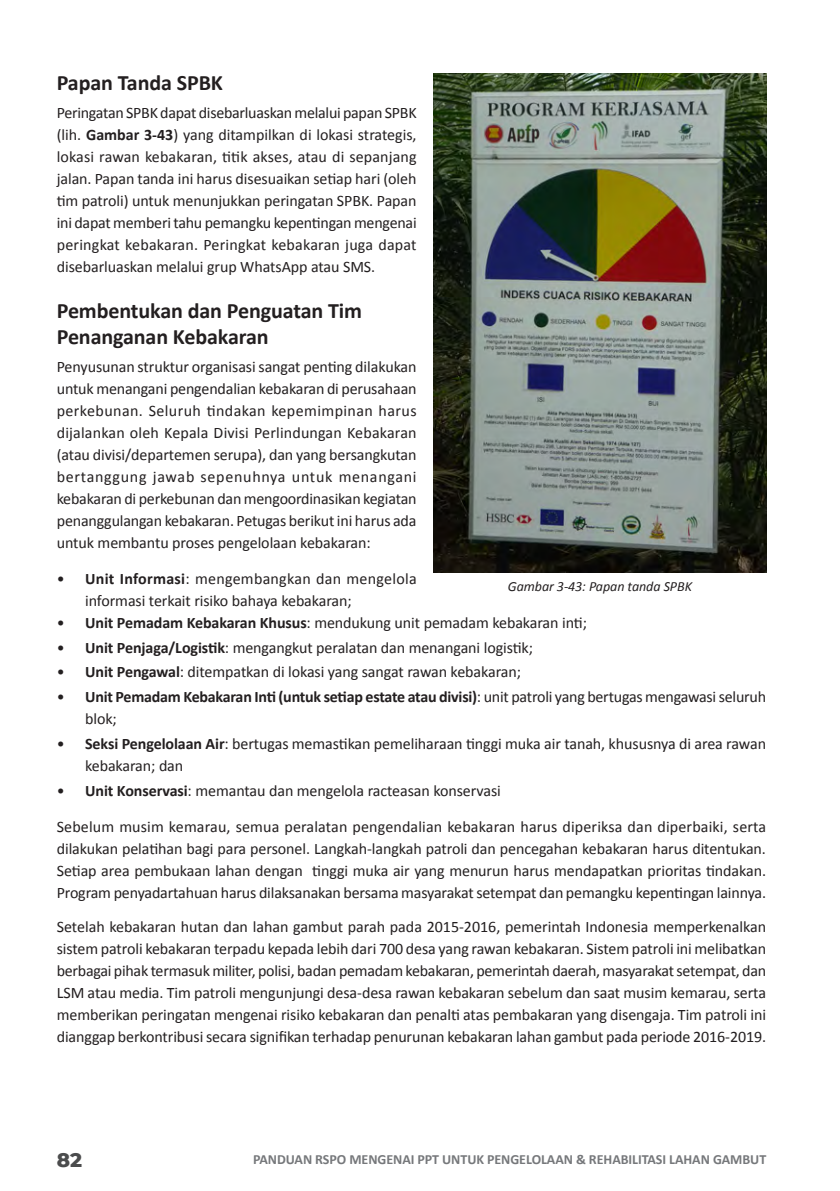
<style>
.page{position:relative;width:840px;height:1191px;background:#fff}
.page>*{position:absolute;margin:0;border:0;box-sizing:border-box;transform-origin:0 0}
.SUB_BAB{font:700 22px/26px "Calibri";letter-spacing:-.005em;color:#231f20}
.t1{font:800 20px "Montserrat";color:#4b4c4d}
.PARAGRAF_MINGGIR_jrk{font:16px/22px "Calibri";letter-spacing:-.01em;color:#231f20;text-align:justify}
.PARAGRAF_MINGGIR{font:16px/22px "Calibri";letter-spacing:-.005em;color:#231f20;text-align:justify}
.Number-minggir_1{font:16px/22px "Calibri";letter-spacing:-.005em;color:#231f20}
.Number-minggir_1-2{font:700 16px/22px "Calibri";letter-spacing:-.015em;color:#231f20}
.Number-minggir_1_jrk{font:16px/22px "Calibri";letter-spacing:-.005em;color:#231f20}
.t2{font:700 14px "Calibri";letter-spacing:-.005em;color:#76787b}
.KET-GAMBAR{font:italic 14px "Calibri";letter-spacing:-.005em;color:#231f20}
.s1{font-weight:700}
.s2{font-weight:400}
</style>
<div class="page">
<img style="left:433px;top:74px;width:332px;height:498px">
<p class="SUB_BAB" style="left:57px;top:70px;width:168px">Papan Tanda SPBK</p>
<p class="PARAGRAF_MINGGIR" style="left:57px;top:102px;width:361px">Peringatan SPBK dapat disebarluaskan melalui papan SPBK (lih. <span class="s1">Gambar 3-43</span>) yang ditampilkan di lokasi strategis, lokasi rawan kebakaran, titik akses, atau di sepanjang jalan. Papan tanda ini harus disesuaikan setiap hari (oleh tim patroli) untuk menunjukkan peringatan SPBK. Papan ini dapat memberi tahu pemangku kepentingan mengenai peringkat kebakaran. Peringkat kebakaran juga dapat disebarluaskan melalui grup WhatsApp atau SMS.</p>
<p class="SUB_BAB" style="left:57px;top:297px;width:306px">Pembentukan dan Penguatan Tim<br>Penanganan Kebakaran</p>
<p class="PARAGRAF_MINGGIR" style="left:57px;top:355px;width:361px">Penyusunan struktur organisasi sangat penting dilakukan untuk menangani pengendalian kebakaran di perusahaan perkebunan. Seluruh tindakan kepemimpinan harus dijalankan oleh Kepala Divisi Perlindungan Kebakaran (atau divisi/departemen serupa), dan yang bersangkutan bertanggung jawab sepenuhnya untuk menangani kebakaran di perkebunan dan mengoordinasikan kegiatan penanggulangan kebakaran. Petugas berikut ini harus ada untuk membantu proses pengelolaan kebakaran:</p>
<p class="Number-minggir_1_jrk" style="left:85px;top:567px;width:333px;text-indent:-28px">• <span class="s1">Unit Informasi</span>: mengembangkan dan mengelola informasi terkait risiko bahaya kebakaran;</p>
<p class="Number-minggir_1" style="left:57px;top:611px;width:531px">• <span class="s1">Unit Pemadam Kebakaran Khusus</span>: mendukung unit pemadam kebakaran inti;</p>
<p class="Number-minggir_1" style="left:57px;top:636px;width:477px">• <span class="s1">Unit Penjaga/Logistik</span>: mengangkut peralatan dan menangani logistik;</p>
<p class="Number-minggir_1" style="left:57px;top:661px;width:465px">• <span class="s1">Unit Pengawal</span>: ditempatkan di lokasi yang sangat rawan kebakaran;</p>
<p class="Number-minggir_1-2" style="left:85px;top:686px;width:682px;text-indent:-28px"><span class="s2">•</span> Unit Pemadam Kebakaran Inti (untuk setiap estate atau divisi)<span class="s2">: unit patroli yang bertugas mengawasi seluruh blok;</span></p>
<p class="Number-minggir_1" style="left:85px;top:733px;width:682px;text-indent:-28px">• <span class="s1">Seksi Pengelolaan Air</span>: bertugas memastikan pemeliharaan tinggi muka air tanah, khususnya di area rawan kebakaran; dan</p>
<p class="Number-minggir_1" style="left:57px;top:779px;width:445px">• <span class="s1">Unit Konservasi</span>: memantau dan mengelola racteasan konservasi</p>
<p class="PARAGRAF_MINGGIR_jrk" style="left:57px;top:816px;width:710px">Sebelum musim kemarau, semua peralatan pengendalian kebakaran harus diperiksa dan diperbaiki, serta dilakukan pelatihan bagi para personel. Langkah-langkah patroli dan pencegahan kebakaran harus ditentukan.<br>Setiap area pembukaan lahan dengan tinggi muka air yang menurun harus mendapatkan prioritas tindakan.<br>Program penyadartahuan harus dilaksanakan bersama masyarakat setempat dan pemangku kepentingan lainnya.</p>
<p class="PARAGRAF_MINGGIR_jrk" style="left:57px;top:915px;width:710px">Setelah kebakaran hutan dan lahan gambut parah pada 2015-2016, pemerintah Indonesia memperkenalkan sistem patroli kebakaran terpadu kepada lebih dari 700 desa yang rawan kebakaran. Sistem patroli ini melibatkan berbagai pihak termasuk militer, polisi, badan pemadam kebakaran, pemerintah daerah, masyarakat setempat, dan LSM atau media. Tim patroli mengunjungi desa-desa rawan kebakaran sebelum dan saat musim kemarau, serta memberikan peringatan mengenai risiko kebakaran dan penalti atas pembakaran yang disengaja. Tim patroli ini dianggap berkontribusi secara signifikan terhadap penurunan kebakaran lahan gambut pada periode 2016-2019.</p>
<p class="KET-GAMBAR" style="left:507px;top:577px;width:185px">Gambar 3-43: Papan tanda SPBK</p>
<p class="t1" style="left:57px;top:1145px;width:27px">82</p>
<p class="t2" style="left:253px;top:1149px;width:514px">PANDUAN RSPO MENGENAI PPT UNTUK PENGELOLAAN &amp; REHABILITASI LAHAN GAMBUT</p>
</div>
